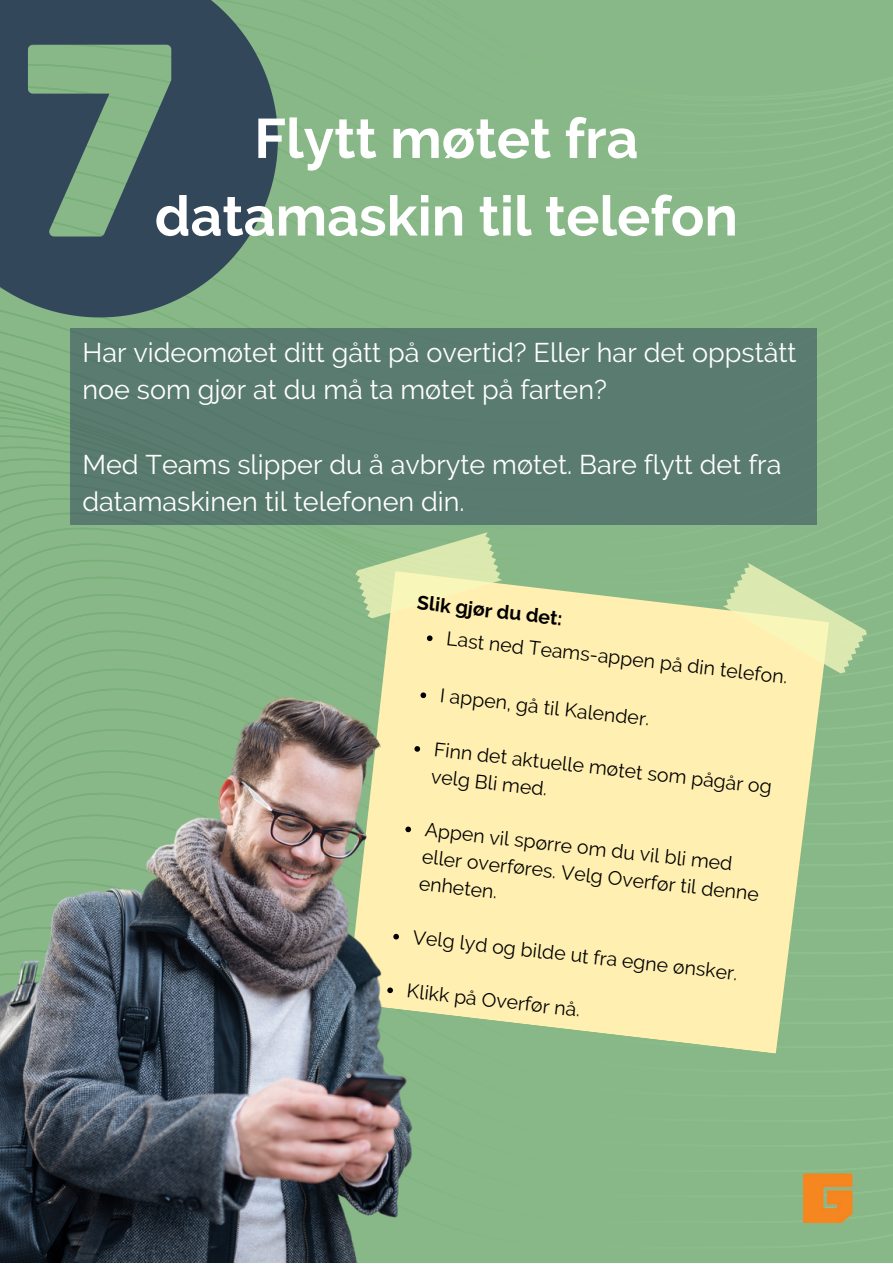
<style>
.page{position:relative;width:893px;height:1264px;background:#fff}
.page>*{position:absolute;margin:0;border:0;box-sizing:border-box;transform-origin:0 0}
.t1{font:700 55.5px/77.6px "Raleway";color:#fff;text-align:center}
.t2{font:27px/37px "Raleway";color:#fff}
.t3{font:19.5px/26.7px "Raleway";color:#000}
.t4{font:700 19.5px "Raleway";color:#000}
</style>
<div class="page">
<div style="left:0;top:0;width:892px;height:1262px;background:#89b888"></div>
<svg style="left:0;top:0;width:278px;height:317px;background:#4b6767"></svg>
<div style="left:70px;top:328px;width:746px;height:197px;background:#5a7b6f"></div>
<svg style="left:344px;top:571px;width:372px;height:42px;background:#b5cd97"></svg>
<svg style="left:716px;top:560px;width:157px;height:116px;background:#a3c894"></svg>
<img style="left:0;top:613px;width:852px;height:649px">
<svg style="left:350px;top:525px;width:157px;height:116px;background:#ccdba2"></svg>
<svg style="left:420px;top:692px;width:6px;height:6px"></svg>
<svg style="left:414px;top:745px;width:6px;height:7px"></svg>
<svg style="left:405px;top:826px;width:6px;height:6px"></svg>
<svg style="left:393px;top:933px;width:6px;height:6px"></svg>
<svg style="left:387px;top:987px;width:6px;height:6px"></svg>
<h1 class="t1" style="left:155px;top:100px;width:584px">Flytt møtet fra datamaskin til telefon</h1>
<h2 class="t2" style="left:82px;top:334px;width:715px">Har videomøtet ditt gått på overtid? Eller har det oppstått noe som gjør at du må ta møtet på farten?</h2>
<h2 class="t2" style="left:82px;top:445px;width:700px">Med Teams slipper du å avbryte møtet. Bare flytt det fra datamaskinen til telefonen din.</h2>
<p class="t4" style="left:418px;top:591px;width:147px;rotate:6deg">Slik gjør du det:</p>
<p class="t3" style="left:448px;top:626px;width:344px;rotate:6deg">Last ned Teams-appen på din telefon.</p>
<p class="t3" style="left:441px;top:683px;width:212px;rotate:6deg">I appen, gå til Kalender.</p>
<p class="t3" style="left:435px;top:737px;width:341px;line-height:26.2px;rotate:6deg">Finn det aktuelle møtet som pågår og velg Bli med.</p>
<p class="t3" style="left:426px;top:817px;width:340px;rotate:6deg">Appen vil spørre om du vil bli med eller overføres. Velg Overfør til denne enheten.</p>
<p class="t3" style="left:414px;top:924px;width:328px;rotate:6deg">Velg lyd og bilde ut fra egne ønsker.</p>
<p class="t3" style="left:408px;top:977px;width:176px;rotate:6deg">Klikk på Overfør nå.</p>
</div>
